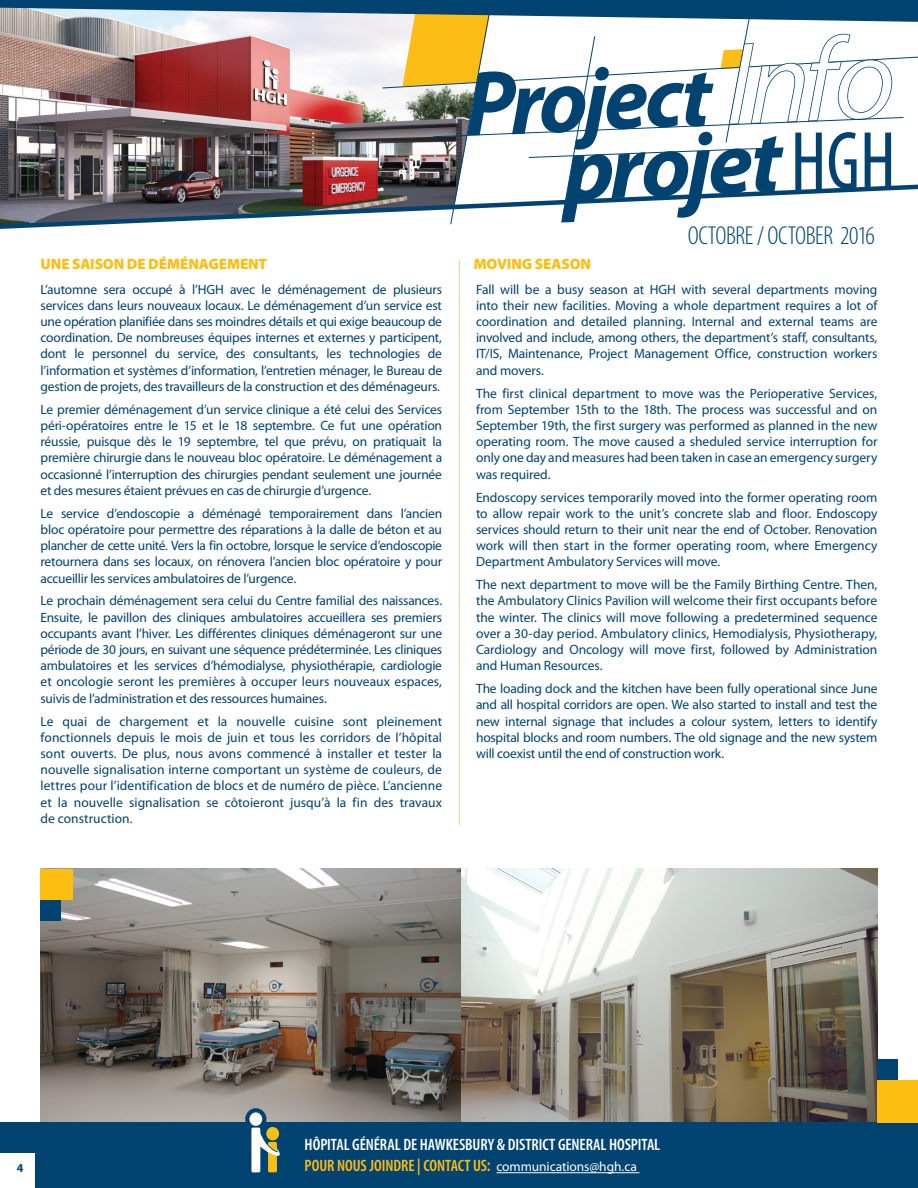
<style>
.page{position:relative;width:918px;height:1188px;background:#fff}
.page>*{position:absolute;margin:0;border:0;box-sizing:border-box;transform-origin:0 0}
.t1{font:300 condensed 25.95px "Myriad Pro";letter-spacing:-.015em;color:#004270}
.t2{font:600 condensed 16.5px "Myriad Pro";letter-spacing:-.005em;color:#fff}
.t3{font:600 condensed 16.5px "Myriad Pro";letter-spacing:-.005em;color:#fdbe12}
.Titre{font:900 15px "Myriad Pro";letter-spacing:-.005em;color:#fdbe12}
.texte{font:13.5px/16.2px "Myriad Pro";letter-spacing:-.01em;color:#004270;text-align:justify}
.t4{font:700 12px "Myriad Pro";color:#004270}
.s1{font-size:18px}
.s2{font-weight:400;font-stretch:normal;font-size:13.5px;color:#fff}
</style>
<div class="page">
<img style="left:40px;top:869px;width:838px;height:253px">
<div style="left:0;top:1122px;width:918px;height:66px;background:#004270"></div>
<hr style="left:496px;top:1172px;width:143px;height:1px;background:#fff">
<div style="left:0;top:1153px;width:35px;height:35px;background:#fff"></div>
<svg style="left:0;top:225px;width:90px;height:4px"></svg>
<img style="left:0;top:0;width:918px;height:225px">
<hr style="left:459px;top:260px;width:1px;height:565px;background:#fed786">
<div style="left:878px;top:1080px;width:40px;height:42px;background:#fdbe12"></div>
<div style="left:40px;top:869px;width:33px;height:31px;background:#fdbe12"></div>
<div style="left:878px;top:1059px;width:20px;height:21px;background:#004270"></div>
<div style="left:40px;top:900px;width:21px;height:21px;background:#004270"></div>
<div style="left:245px;top:1108px;width:21px;height:22px;border:7px solid #004270;border-radius:50%"></div>
<div style="left:249px;top:1112px;width:13px;height:14px;background:#fff;border-radius:50%"></div>
<svg style="left:244px;top:1120px;width:45px;height:53px"></svg>
<p class="Titre" style="left:40px;top:256px;width:228px">UNE SAISON DE DÉMÉNAGEMENT</p>
<p class="Titre" style="left:474px;top:256px;width:119px">MOVING SEASON</p>
<p class="t1" style="left:688px;top:221px;width:188px">OCTOBRE / OCTOBER 2016</p>
<p class="texte" style="left:40px;top:281px;width:403px">L’automne sera occupé à l’HGH avec le déménagement de plusieurs services dans leurs nouveaux locaux. Le déménagement d’un service est une opération planifiée dans ses moindres détails et qui exige beaucoup de coordination. De nombreuses équipes internes et externes y participent, dont le personnel du service, des consultants, les technologies de l’information et systèmes d’information, l’entretien ménager, le Bureau de gestion de projets, des travailleurs de la construction et des déménageurs.</p>
<p class="texte" style="left:40px;top:401px;width:403px">Le premier déménagement d’un service clinique a été celui des Services péri-opératoires entre le 15 et le 18 septembre. Ce fut une opération réussie, puisque dès le 19 septembre, tel que prévu, on pratiquait la première chirurgie dans le nouveau bloc opératoire. Le déménagement a occasionné l’interruption des chirurgies pendant seulement une journée et des mesures étaient prévues en cas de chirurgie d’urgence.</p>
<p class="texte" style="left:40px;top:505px;width:403px">Le service d’endoscopie a déménagé temporairement dans l’ancien bloc opératoire pour permettre des réparations à la dalle de béton et au plancher de cette unité. Vers la fin octobre, lorsque le service d’endoscopie retournera dans ses locaux, on rénovera l’ancien bloc opératoire y pour accueillir les services ambulatoires de l’urgence.</p>
<p class="texte" style="left:40px;top:593px;width:403px">Le prochain déménagement sera celui du Centre familial des naissances.<br>Ensuite, le pavillon des cliniques ambulatoires accueillera ses premiers occupants avant l’hiver. Les différentes cliniques déménageront sur une période de 30 jours, en suivant une séquence prédéterminée. Les cliniques ambulatoires et les services d’hémodialyse, physiothérapie, cardiologie et oncologie seront les premières à occuper leurs nouveaux espaces, suivis de l’administration et des ressources humaines.</p>
<p class="texte" style="left:40px;top:713px;width:403px">Le quai de chargement et la nouvelle cuisine sont pleinement fonctionnels depuis le mois de juin et tous les corridors de l’hôpital sont ouverts. De plus, nous avons commencé à installer et tester la nouvelle signalisation interne comportant un système de couleurs, de lettres pour l’identification de blocs et de numéro de pièce. L’ancienne et la nouvelle signalisation se côtoieront jusqu’à la fin des travaux de construction.</p>
<p class="texte" style="left:476px;top:281px;width:403px">Fall will be a busy season at HGH with several departments moving into their new facilities. Moving a whole department requires a lot of coordination and detailed planning. Internal and external teams are involved and include, among others, the department’s staff, consultants, IT/IS, Maintenance, Project Management Office, construction workers and movers.</p>
<p class="texte" style="left:476px;top:385px;width:403px">The first clinical department to move was the Perioperative Services, from September 15th to the 18th. The process was successful and on September 19th, the first surgery was performed as planned in the new operating room. The move caused a sheduled service interruption for only one day and measures had been taken in case an emergency surgery was required.</p>
<p class="texte" style="left:476px;top:489px;width:403px">Endoscopy services temporarily moved into the former operating room to allow repair work to the unit’s concrete slab and floor. Endoscopy services should return to their unit near the end of October. Renovation work will then start in the former operating room, where Emergency Department Ambulatory Services will move.</p>
<p class="texte" style="left:476px;top:576px;width:403px">The next department to move will be the Family Birthing Centre. Then, the Ambulatory Clinics Pavilion will welcome their first occupants before the winter. The clinics will move following a predetermined sequence over a 30-day period. Ambulatory clinics, Hemodialysis, Physiotherapy, Cardiology and Oncology will move first, followed by Administration and Human Resources.</p>
<p class="texte" style="left:476px;top:680px;width:403px">The loading dock and the kitchen have been fully operational since June and all hospital corridors are open. We also started to install and test the new internal signage that includes a colour system, letters to identify hospital blocks and room numbers. The old signage and the new system will coexist until the end of construction work.</p>
<p class="t2" style="left:305px;top:1135px;width:357px">HÔPITAL GÉNÉRAL DE HAWKESBURY &amp; DISTRICT GENERAL HOSPITAL</p>
<p class="t4" style="left:17px;top:1160px;width:8px">4</p>
<p class="t3" style="left:305px;top:1157px;width:334px">POUR NOUS JOINDRE | CONTACT US<span class="s1">:</span> <span class="s2">communications@hgh.ca</span></p>
</div>
